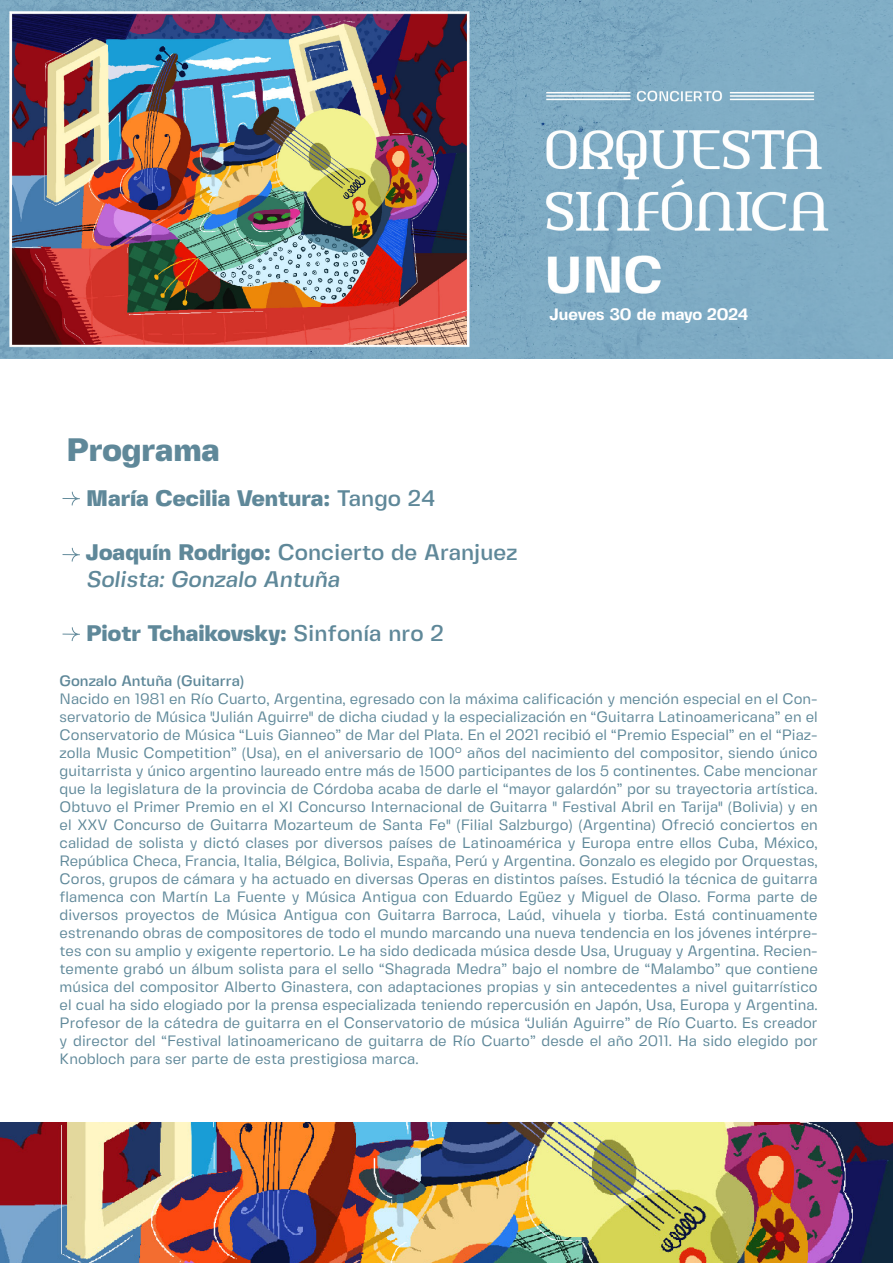
<style>
.page{position:relative;width:893px;height:1263px;background:#fff}
.page>*{position:absolute;margin:0;border:0;box-sizing:border-box;transform-origin:0 0}
.t1{font:800 32.4px "Fivo Sans Modern";color:#5f8899}
.t2{font:800 22.5px "Fivo Sans Modern";color:#5f8899}
.t3{font:italic 500 22.5px/27px "Fivo Sans Modern";color:#5f8899}
.t4{font:700 16.5px "Fivo Sans Modern";color:#fff}
.t5{font:15px/18px "Fivo Sans Modern";color:#5f8899;text-align:justify}
.t6{font:500 15px "Fivo Sans Modern";color:#5f8899}
.s1{font-weight:500}
.s2{font-weight:800;font-style:normal}
.s3{font-style:normal}
</style>
<div class="page">
<svg style="left:63px;top:492px;width:17px;height:13px"></svg>
<svg style="left:63px;top:548px;width:17px;height:13px"></svg>
<svg style="left:63px;top:627px;width:17px;height:14px"></svg>
<img style="left:0;top:0;width:893px;height:359px">
<img style="left:0;top:1122px;width:893px;height:141px">
<p class="t4" style="left:549px;top:304px;width:201px">Jueves 30 de mayo 2024</p>
<h1 class="t1" style="left:66px;top:430px;width:155px">Programa</h1>
<h2 class="t2" style="left:86px;top:484px;width:351px">María Cecilia Ventura: <span class="s1">Tango 24</span></h2>
<h2 class="t3" style="left:86px;top:538px;width:433px"><span class="s2">Joaquín Rodrigo:</span> <span class="s3">Concierto de Aranjuez<br></span>Solista: Gonzalo Antuña</h2>
<h2 class="t2" style="left:86px;top:619px;width:359px">Piotr Tchaikovsky: <span class="s1">Sinfonía nro 2</span></h2>
<p class="t6" style="left:60px;top:672px;width:186px">Gonzalo Antuña (Guitarra)</p>
<p class="t5" style="left:60px;top:690px;width:760px">Nacido en 1981 en Río Cuarto, Argentina, egresado con la máxima calificación y mención especial en el Con&shy;servatorio de Música "Julián Aguirre" de dicha ciudad y la especialización en “Guitarra Latinoamericana” en el Conservatorio de Música “Luis Gianneo” de Mar del Plata. En el 2021 recibió el “Premio Especial” en el “Piaz&shy;zolla Music Competition” (Usa), en el aniversario de 100° años del nacimiento del compositor, siendo único guitarrista y único argentino laureado entre más de 1500 participantes de los 5 continentes. Cabe mencionar que la legislatura de la provincia de Córdoba acaba de darle el “mayor galardón” por su trayectoria artística.<br>Obtuvo el Primer Premio en el XI Concurso Internacional de Guitarra " Festival Abril en Tarija" (Bolivia) y en el XXV Concurso de Guitarra Mozarteum de Santa Fe" (Filial Salzburgo) (Argentina) Ofreció conciertos en calidad de solista y dictó clases por diversos países de Latinoamérica y Europa entre ellos Cuba, México, República Checa, Francia, Italia, Bélgica, Bolivia, España, Perú y Argentina. Gonzalo es elegido por Orquestas, Coros, grupos de cámara y ha actuado en diversas Operas en distintos países. Estudió la técnica de guitarra flamenca con Martín La Fuente y Música Antigua con Eduardo Egüez y Miguel de Olaso. Forma parte de diversos proyectos de Música Antigua con Guitarra Barroca, Laúd, vihuela y tiorba. Está continuamente estrenando obras de compositores de todo el mundo marcando una nueva tendencia en los jóvenes intérpre&shy;tes con su amplio y exigente repertorio. Le ha sido dedicada música desde Usa, Uruguay y Argentina. Recien&shy;temente grabó un álbum solista para el sello “Shagrada Medra” bajo el nombre de “Malambo” que contiene música del compositor Alberto Ginastera, con adaptaciones propias y sin antecedentes a nivel guitarrístico el cual ha sido elogiado por la prensa especializada teniendo repercusión en Japón, Usa, Europa y Argentina.<br>Profesor de la cátedra de guitarra en el Conservatorio de música “Julián Aguirre” de Río Cuarto. Es creador y director del “Festival latinoamericano de guitarra de Río Cuarto” desde el año 2011. Ha sido elegido por Knobloch para ser parte de esta prestigiosa marca.</p>
</div>
